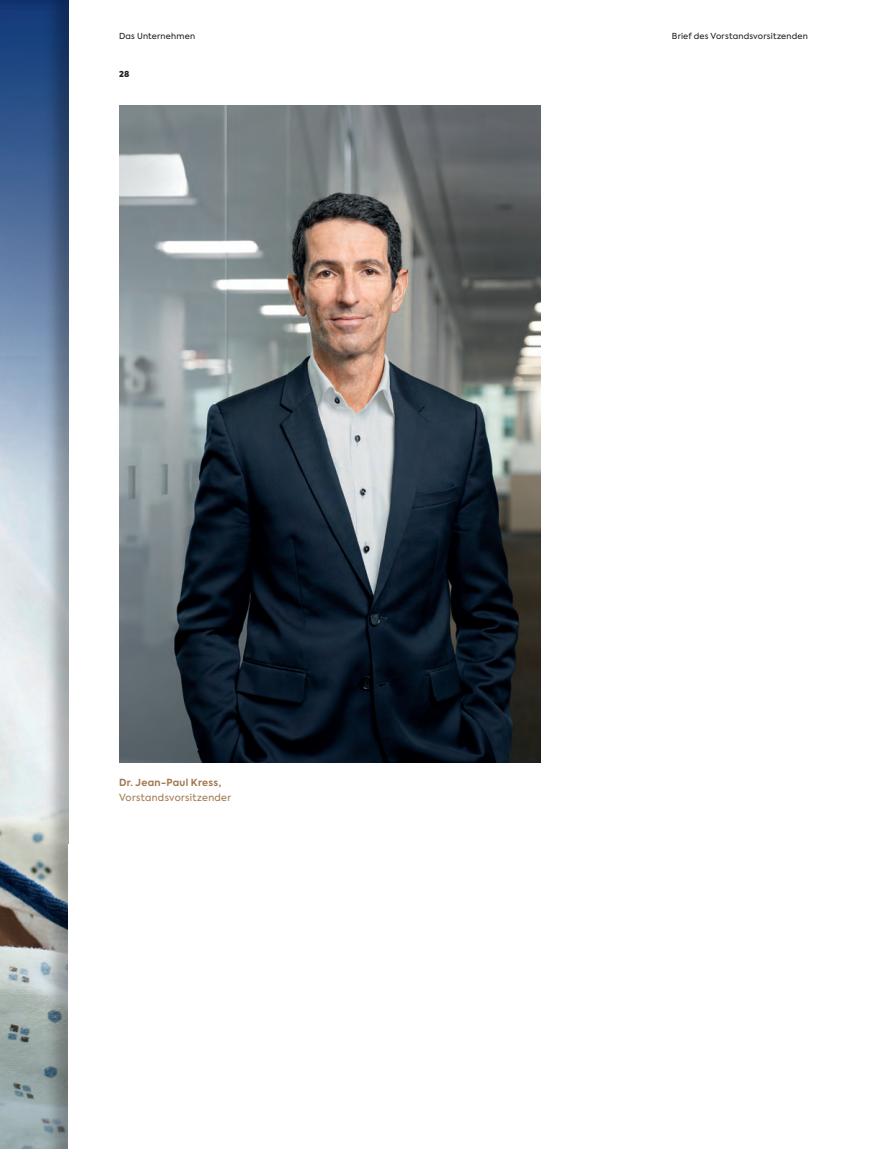
<style>
.page{position:relative;width:893px;height:1149px;background:#fff}
.page>*{position:absolute;margin:0;border:0;box-sizing:border-box;transform-origin:0 0}
.t1{font:9.75px "Axiforma";letter-spacing:.035em;color:#a1784f}
.t2{font:700 9.75px "Axiforma";letter-spacing:.035em;color:#a1784f}
.t3{font:8.25px "Axiforma";letter-spacing:.025em;color:#231f20}
.t4{font:900 8.25px "Axiforma";color:#231f20}
</style>
<div class="page">
<img style="left:119px;top:106px;width:421px;height:655px">
<div style="left:0;top:0;width:70px;height:1148px;background:#231f20;opacity:.3"></div>
<p class="t3" style="left:119px;top:31px;width:78px">Das Unternehmen</p>
<p class="t3" style="left:672px;top:31px;width:138px">Brief des Vorstandsvorsitzenden</p>
<p class="t4" style="left:119px;top:68px;width:12px">28</p>
<p class="t2" style="left:119px;top:776px;width:104px">Dr. Jean-Paul Kress,</p>
<p class="t1" style="left:119px;top:790px;width:114px">Vorstandsvorsitzender</p>
</div>
